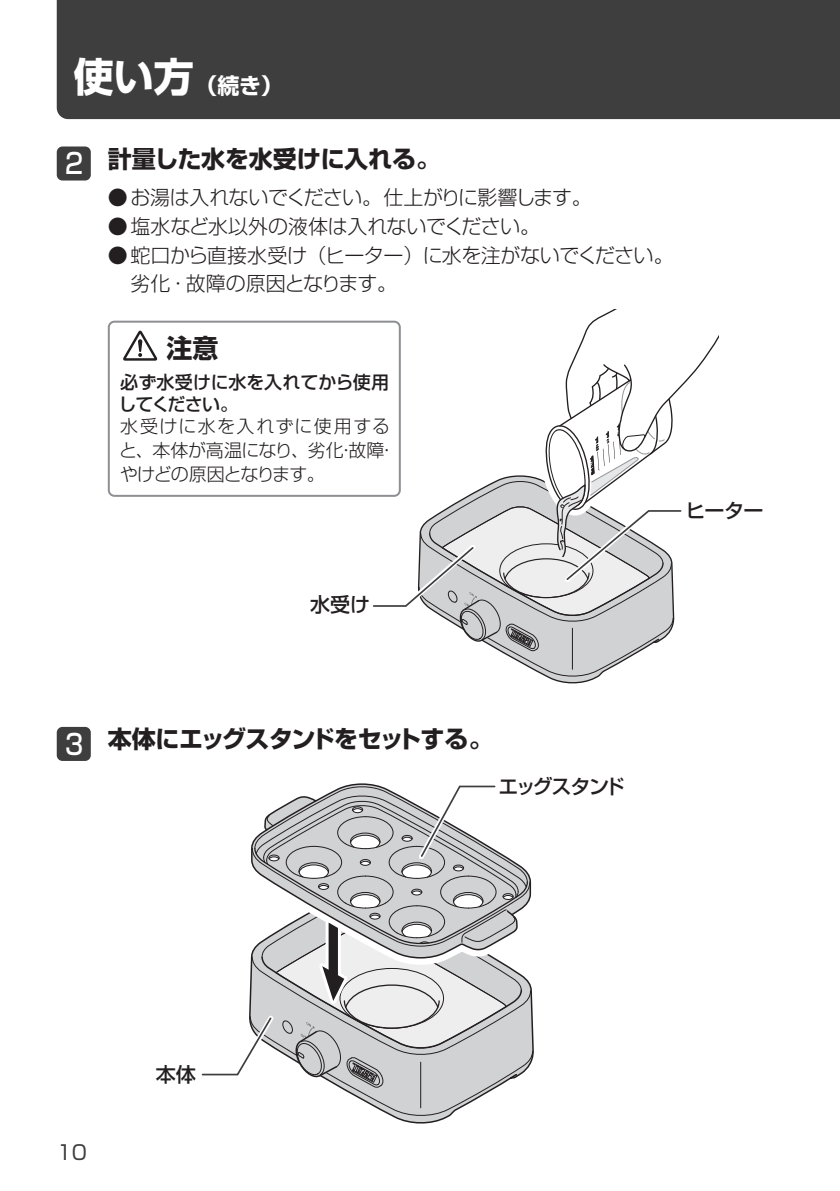
<style>
.page{position:relative;width:840px;height:1191px;background:#fff}
.page>*{position:absolute;margin:0;border:0;box-sizing:border-box;transform-origin:0 0}
.t1{font:500 28px "Shin Go Pro";color:#fff;scale:.85 1}
.t2{font:700 26px "Shin Go Pro";color:#231f20}
.t3{font:700 24px "Shin Go Pro";letter-spacing:-.015em;color:#231f20}
.t4{font:700 22px "Shin Go Pro";color:#fff}
.t5{font:300 20px/28.8px "Shin Go Pro";letter-spacing:-.03em;color:#231f20}
.t6{font:500 20px "Shin Go Pro";letter-spacing:-.055em;color:#231f20}
.t7{font:500 20px "Shin Go Pro";letter-spacing:-.105em;color:#231f20}
.t8{font:20px "Shin Go Pro";color:#3e3e3f}
.t9{font:300 18px/24px "Shin Go Pro";color:#231f20}
.t10{font:500 18px/22px "Shin Go Pro";letter-spacing:-.01em;color:#231f20}
.s1{font-size:40px}
</style>
<div class="page">
<div style="left:57px;top:0;width:782px;height:119px;background:#3e3e3f"></div>
<svg style="left:395px;top:995px;width:139px;height:129px"></svg>
<div style="left:57px;top:146px;width:34px;height:34px;background:#3e3e3f;border-radius:6px"></div>
<div style="left:57px;top:727px;width:34px;height:34px;background:#3e3e3f;border-radius:6px"></div>
<svg style="left:201px;top:784px;width:331px;height:334px"></svg>
<svg style="left:372px;top:310px;width:346px;height:368px"></svg>
<div style="left:109px;top:322px;width:290px;height:174px;background:#fff;border-radius:6px"></div>
<div style="left:108px;top:321px;width:292px;height:176px;border:2px solid #8d8f92;border-radius:6px"></div>
<svg style="left:123px;top:330px;width:35px;height:31px"></svg>
<p class="t4" style="left:74px;top:68px;width:210px"><span class="s1">使い方</span>（続き）</p>
<h1 class="t1" style="left:65px;top:140px;width:23px">2</h1>
<p class="t3" style="left:108px;top:140px;width:334px">計量した水を水受けに入れる。</p>
<p class="t5" style="left:108px;top:180px;width:485px">● お湯は入れないでください。仕上がりに影響します。</p>
<p class="t5" style="left:108px;top:209px;width:433px">● 塩水など水以外の液体は入れないでください。</p>
<p class="t5" style="left:130px;top:238px;width:544px;text-indent:-23px">● 蛇口から直接水受け（ヒーター）に水を注がないでください。劣化・故障の原因となります。</p>
<h2 class="t2" style="left:166px;top:327px;width:53px">注意</h2>
<p class="t10" style="left:118px;top:369px;width:272px">必ず水受けに水を入れてから使用してください。</p>
<p class="t9" style="left:119px;top:412px;width:278px">水受けに水を入れずに使用すると、本体が高温になり、劣化・故障・やけどの原因となります。</p>
<p class="t6" style="left:685px;top:494px;width:79px">ヒーター</p>
<p class="t6" style="left:310px;top:588px;width:61px">水受け</p>
<h1 class="t1" style="left:65px;top:721px;width:23px">3</h1>
<p class="t3" style="left:108px;top:720px;width:386px">本体にエッグスタンドをセットする。</p>
<p class="t7" style="left:498px;top:769px;width:128px">エッグスタンド</p>
<p class="t8" style="left:57px;top:1136px;width:32px">10</p>
<p class="t6" style="left:156px;top:1058px;width:41px">本体</p>
</div>
